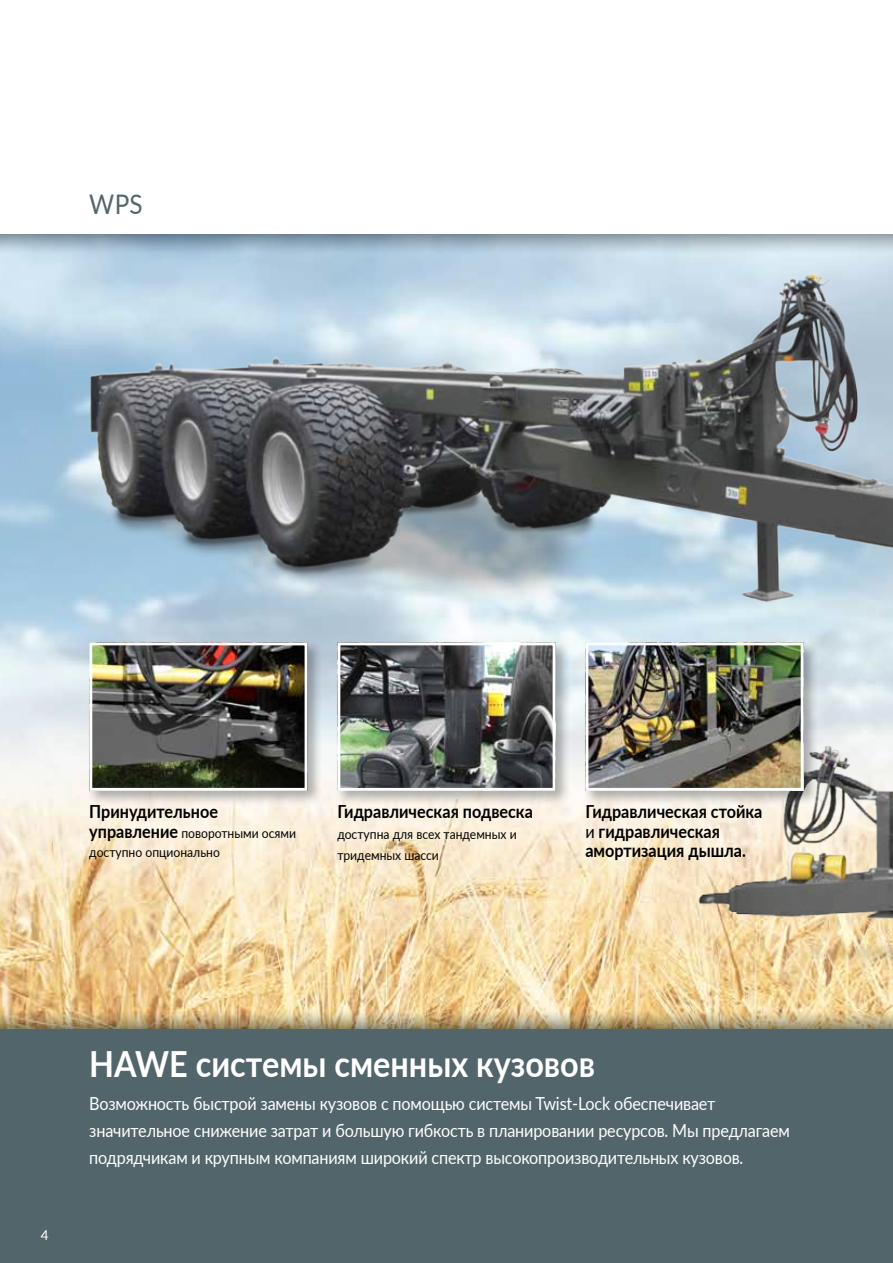
<style>
.page{position:relative;width:893px;height:1263px;background:#fff}
.page>*{position:absolute;margin:0;border:0;box-sizing:border-box;transform-origin:0 0}
.t1{font:700 36px "Lato";color:#fff;scale:.9 1}
.t2{font:27px "Lato";color:#52656b;scale:.9 1}
.t3{font:18px/27px "Lato";letter-spacing:-.01em;color:#fff;scale:.9 1}
.t4{font:700 18px/19.5px "Lato";color:#000;scale:.9 1}
.t5{font:13.5px/21px "Lato";color:#000;scale:.9 1}
.t6{font:13.5px "Lato";color:#fff}
.s1{font-weight:700;font-size:18px}
.s2{font-weight:400}
</style>
<div class="page">
<img style="left:0;top:253px;width:893px;height:757px">
<img style="left:73px;top:253px;width:820px;height:372px">
<img style="left:0;top:1010px;width:682px;height:19px">
<svg style="left:0;top:234px;width:893px;height:19px;background:#a1b6c5"></svg>
<div style="left:0;top:1029px;width:893px;height:234px;background:#52656b"></div>
<img style="left:682px;top:741px;width:211px;height:288px">
<div style="left:86px;top:639px;width:237px;height:167px;background:#000;opacity:.3"></div>
<img style="left:93px;top:646px;width:211px;height:141px">
<div style="left:89px;top:642px;width:219px;height:149px;border:3px solid #fff"></div>
<div style="left:334px;top:639px;width:237px;height:167px;background:#000;opacity:.3"></div>
<img style="left:341px;top:646px;width:211px;height:141px">
<div style="left:337px;top:642px;width:219px;height:149px;border:3px solid #fff"></div>
<div style="left:582px;top:639px;width:237px;height:167px;background:#000;opacity:.3"></div>
<img style="left:589px;top:646px;width:211px;height:141px">
<div style="left:585px;top:642px;width:219px;height:149px;border:3px solid #fff"></div>
<h2 class="t2" style="left:89px;top:185px;width:61px">WPS</h2>
<p class="t4" style="left:89px;top:801px;width:144px">Принудительное</p>
<p class="t5" style="left:89px;top:822px;width:231px;line-height:19.5px"><span class="s1">управление</span> поворотными осями доступно опционально</p>
<p class="t4" style="left:337px;top:801px;width:219px">Гидравлическая подвеска</p>
<p class="t5" style="left:337px;top:823px;width:201px">доступна для всех тандемных и тридемных шасси</p>
<p class="t4" style="left:585px;top:801px;width:198px">Гидравлическая стойка <span class="s2">и</span> гидравлическая амортизация дышла.</p>
<p class="t6" style="left:41px;top:1225px;width:9px">4</p>
<h1 class="t1" style="left:89px;top:1037px;width:563px">HAWE системы сменных кузовов</h1>
<p class="t3" style="left:89px;top:1089px;width:780px">Возможность быстрой замены кузовов с помощью системы Twist-Lock обеспечивает значительное снижение затрат и большую гибкость в планировании ресурсов. Мы предлагаем подрядчикам и крупным компаниям широкий спектр высокопроизводительных кузовов.</p>
</div>
